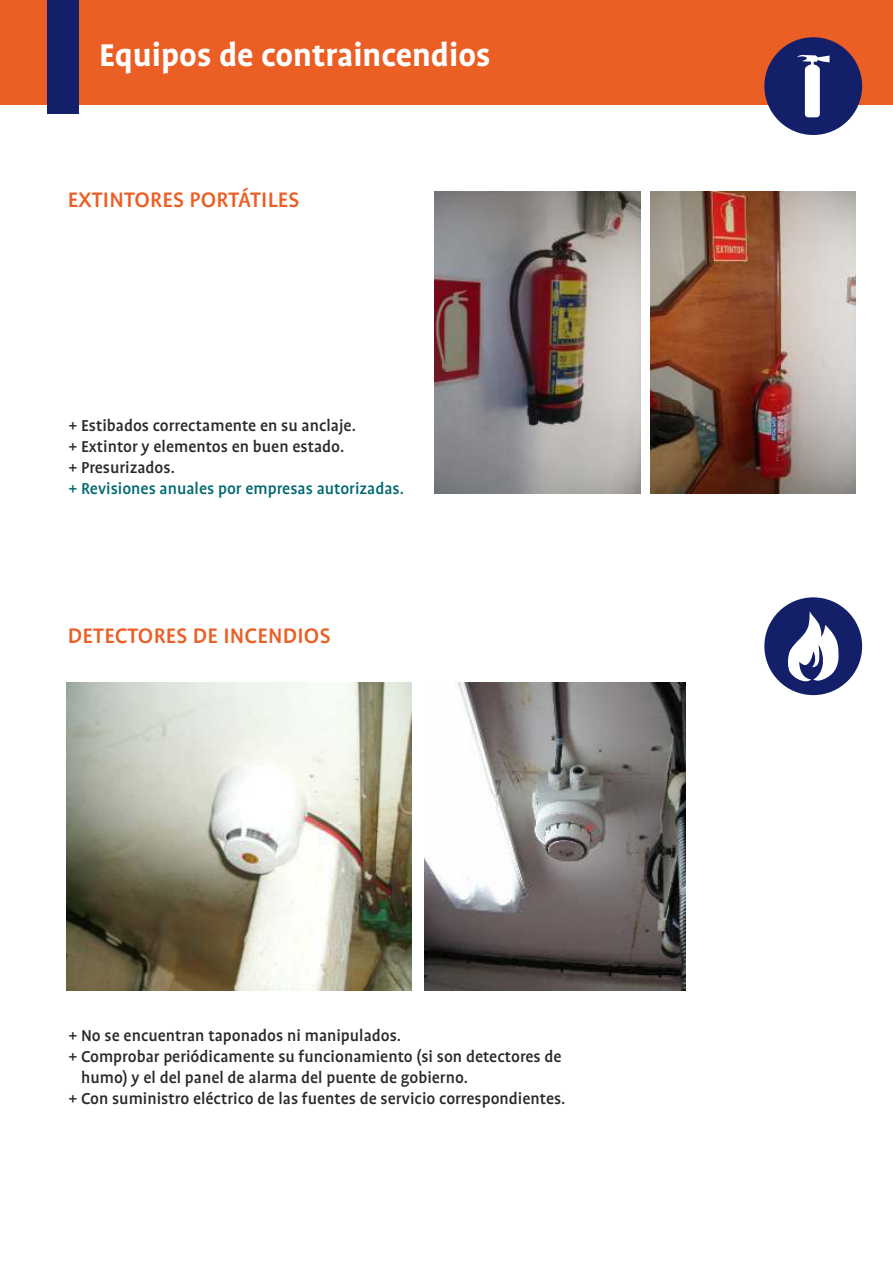
<style>
.page{position:relative;width:893px;height:1263px;background:#fff}
.page>*{position:absolute;margin:0;border:0;box-sizing:border-box;transform-origin:0 0}
.t1{font:700 36px "Profile Pro";color:#fff}
.t2{font:500 24px "Profile Pro";letter-spacing:.01em;color:#eb5e24}
.t3{font:500 18px/21px "Profile Pro";color:#2b2929}
.t4{font:500 18px "Profile Pro";color:#006970}
</style>
<div class="page">
<img style="left:434px;top:192px;width:207px;height:302px">
<img style="left:651px;top:192px;width:204px;height:302px">
<img style="left:66px;top:682px;width:346px;height:309px">
<img style="left:424px;top:682px;width:261px;height:309px">
<div style="left:764px;top:597px;width:98px;height:98px;background:#141f69;border-radius:50%"></div>
<div style="left:0;top:0;width:893px;height:105px;background:#eb5e24"></div>
<div style="left:47px;top:0;width:31px;height:114px;background:#141f69"></div>
<div style="left:764px;top:37px;width:98px;height:98px;background:#141f69;border-radius:50%"></div>
<svg style="left:797px;top:54px;width:32px;height:63px"></svg>
<svg style="left:788px;top:611px;width:50px;height:70px"></svg>
<h1 class="t1" style="left:99px;top:37px;width:393px">Equipos de contraincendios</h1>
<h2 class="t2" style="left:68px;top:188px;width:233px">EXTINTORES PORTÁTILES</h2>
<p class="t3" style="left:69px;top:415px;width:289px">+ Estibados correctamente en su anclaje. + Extintor y elementos en buen estado. + Presurizados.</p>
<p class="t4" style="left:69px;top:480px;width:337px">+ Revisiones anuales por empresas autorizadas.</p>
<h2 class="t2" style="left:68px;top:624px;width:264px">DETECTORES DE INCENDIOS</h2>
<p class="t3" style="left:69px;top:1025px;width:334px">+ No se encuentran taponados ni manipulados.</p>
<p class="t3" style="left:69px;top:1046px;width:494px">+ Comprobar periódicamente su funcionamiento (si son detectores de</p>
<p class="t3" style="left:81px;top:1067px;width:388px">humo) y el del panel de alarma del puente de gobierno.</p>
<p class="t3" style="left:69px;top:1088px;width:498px">+ Con suministro eléctrico de las fuentes de servicio correspondientes.</p>
</div>
